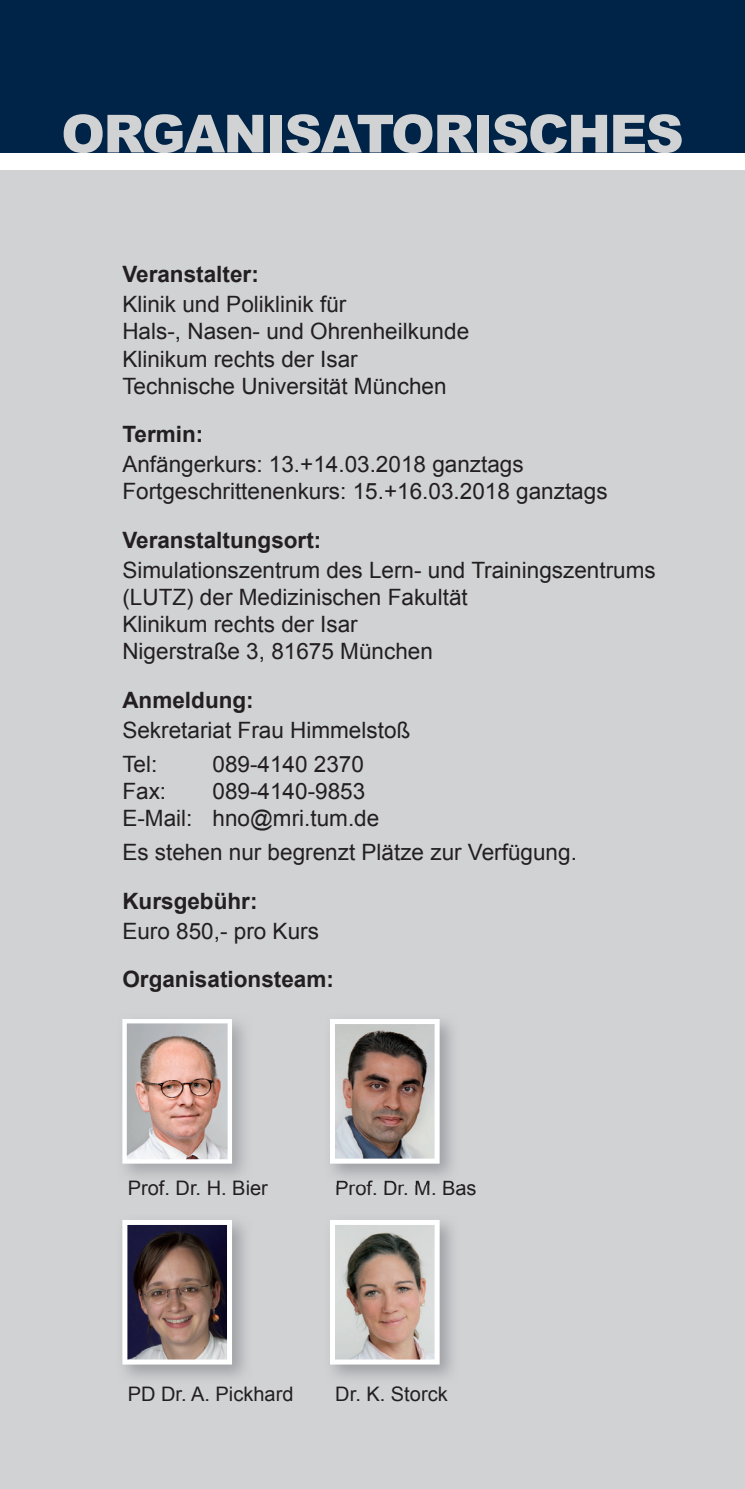
<style>
.page{position:relative;width:745px;height:1489px;background:#fff}
.page>*{position:absolute;margin:0;border:0;box-sizing:border-box;transform-origin:0 0}
.t1{font:900 52.5px "Arial";letter-spacing:-.03em;color:#d1d2d4}
.t2{font:22.5px/27px "Arial";color:#231f20}
.t3{font:700 22.5px "Arial";color:#231f20}
.t4{font:20px "Arial";color:#231f20}
</style>
<div class="page">
<div style="left:0;top:170px;width:744px;height:1318px;background:#d1d2d4"></div>
<img style="left:122px;top:1022px;width:123px;height:154px">
<img style="left:122px;top:1019px;width:110px;height:144px">
<img style="left:330px;top:1019px;width:122px;height:157px">
<img style="left:336px;top:1180px;width:118px;height:4px">
<svg style="left:330px;top:1019px;width:109px;height:144px"></svg>
<img style="left:122px;top:1222px;width:123px;height:155px">
<svg style="left:122px;top:1220px;width:110px;height:144px;background:#78686a"></svg>
<img style="left:330px;top:1220px;width:122px;height:157px">
<img style="left:330px;top:1220px;width:109px;height:144px">
<div style="left:0;top:0;width:744px;height:152px;background:#002447"></div>
<h1 class="t1" style="left:61px;top:96px;width:623px">ORGANISATORISCHES</h1>
<p class="t3" style="left:122px;top:259px;width:138px">Veranstalter:</p>
<p class="t2" style="left:122px;top:291px;width:348px">Klinik und Poliklinik für<br>Hals-, Nasen- und Ohrenheilkunde<br>Klinikum rechts der Isar<br>Technische Universität München</p>
<p class="t3" style="left:122px;top:419px;width:82px">Termin:</p>
<p class="t2" style="left:122px;top:451px;width:486px">Anfängerkurs: 13.+14.03.2018 ganztags<br>Fortgeschrittenenkurs: 15.+16.03.2018 ganztags</p>
<p class="t3" style="left:122px;top:524px;width:200px">Veranstaltungsort:</p>
<p class="t2" style="left:122px;top:557px;width:534px">Simulationszentrum des Lern- und Trainingszentrums (LUTZ) der Medizinischen Fakultät<br>Klinikum rechts der Isar<br>Nigerstraße 3, 81675 München</p>
<p class="t3" style="left:122px;top:684px;width:133px">Anmeldung:</p>
<p class="t2" style="left:122px;top:713px;width:289px;line-height:34px">Sekretariat Frau Himmelstoß<br>Tel:</p>
<p class="t2" style="left:212px;top:751px;width:153px">089-4140 2370</p>
<p class="t2" style="left:122px;top:778px;width:258px;text-indent:90px">089-4140-9853<br>E-Mail: hno@mri.tum.de</p>
<p class="t2" style="left:122px;top:839px;width:456px">Es stehen nur begrenzt Plätze zur Verfügung.</p>
<p class="t3" style="left:122px;top:885px;width:136px">Kursgebühr:</p>
<p class="t2" style="left:122px;top:918px;width:198px">Euro 850,- pro Kurs</p>
<p class="t3" style="left:122px;top:964px;width:213px">Organisationsteam:</p>
<p class="t2" style="left:122px;top:778px;width:45px">Fax:</p>
<p class="t4" style="left:128px;top:1174px;width:142px">Prof. Dr. H. Bier</p>
<p class="t4" style="left:335px;top:1174px;width:143px">Prof. Dr. M. Bas</p>
<p class="t4" style="left:128px;top:1380px;width:167px">PD Dr. A. Pickhard</p>
<p class="t4" style="left:335px;top:1380px;width:114px">Dr. K. Storck</p>
</div>
